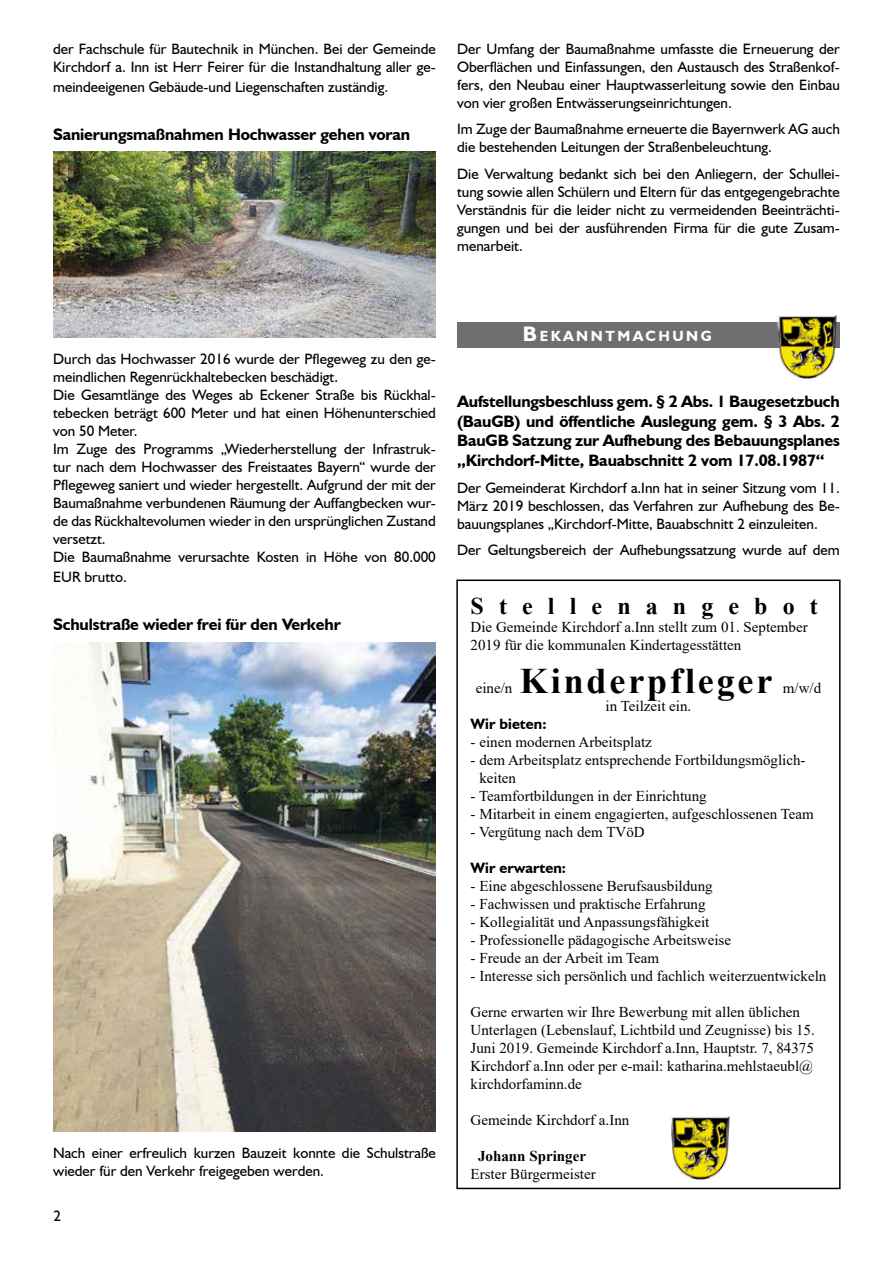
<style>
.page{position:relative;width:893px;height:1263px;background:#fff}
.page>*{position:absolute;margin:0;border:0;box-sizing:border-box;transform-origin:0 0}
.t1{font:700 36px "Times New Roman";letter-spacing:.08em;color:#000}
.t2{font:700 24px "Times New Roman";letter-spacing:.63em;color:#000}
.t3{font:700 16.5px/19.8px "Humanist 521 BT";letter-spacing:-.01em;color:#000;text-align:justify}
.t4{font:15px/18px "Humanist 521 BT";color:#000}
.t5{font:15px/18px "Times New Roman";color:#000}
.t6{font:700 15px "Humanist 521 BT";color:#000}
.t7{font:700 15px "Times New Roman";color:#000}
.t8{font:700 14.7px "Humanist 521 BT";letter-spacing:.17em;color:#fff}
.s1{font-size:21px}
</style>
<div class="page">
<div style="left:457px;top:322px;width:383px;height:25px;background:#706f6f"></div>
<img style="left:778px;top:315px;width:62px;height:63px">
<img style="left:53px;top:152px;width:383px;height:186px">
<img style="left:53px;top:642px;width:383px;height:489px">
<img style="left:671px;top:1116px;width:59px;height:63px">
<div style="left:456px;top:579px;width:385px;height:610px;border:2px solid #000"></div>
<p class="t4" style="left:53px;top:40px;width:384px">der Fachschule für Bautechnik in München. Bei der Gemeinde<br>Kirchdorf a. Inn ist Herr Feirer für die Instandhaltung aller ge-</p>
<p class="t4" style="left:53px;top:77px;width:337px">meindeeigenen Gebäude-und Liegenschaften zuständig.</p>
<p class="t3" style="left:53px;top:124px;width:358px">Sanierungsmaßnahmen Hochwasser gehen voran</p>
<p class="t4" style="left:457px;top:40px;width:384px;text-align:justify">Der Umfang der Baumaßnahme umfasste die Erneuerung der Oberflächen und Einfassungen, den Austausch des Straßenkof&shy;fers, den Neubau einer Hauptwasserleitung sowie den Einbau von vier großen Entwässerungseinrichtungen.</p>
<p class="t4" style="left:457px;top:120px;width:384px">Im Zuge der Baumaßnahme erneuerte die Bayernwerk AG auch die bestehenden Leitungen der Straßenbeleuchtung.</p>
<p class="t4" style="left:457px;top:165px;width:384px;text-align:justify">Die Verwaltung bedankt sich bei den Anliegern, der Schullei&shy;tung sowie allen Schülern und Eltern für das entgegengebrachte Verständnis für die leider nicht zu vermeidenden Beeinträchti&shy;gungen und bei der ausführenden Firma für die gute Zusam&shy;menarbeit.</p>
<p class="t4" style="left:53px;top:350px;width:384px">Durch das Hochwasser 2016 wurde der Pflegeweg zu den ge&shy;meindlichen Regenrückhaltebecken beschädigt.<br>Die Gesamtlänge des Weges ab Eckener Straße bis Rückhal&shy;tebecken beträgt 600 Meter und hat einen Höhenunterschied von 50 Meter.<br>Im Zuge des Programms „Wiederherstellung der Infrastruk&shy;tur nach dem Hochwasser des Freistaates Bayern“ wurde der Pflegeweg saniert und wieder hergestellt. Aufgrund der mit der Baumaßnahme verbundenen Räumung der Auffangbecken wur&shy;de das Rückhaltevolumen wieder in den ursprünglichen Zustand versetzt.<br>Die Baumaßnahme verursachte Kosten in Höhe von 80.000</p>
<p class="t4" style="left:53px;top:568px;width:75px">EUR brutto.</p>
<p class="t3" style="left:53px;top:614px;width:289px">Schulstraße wieder frei für den Verkehr</p>
<p class="t4" style="left:53px;top:1143px;width:384px">Nach einer erfreulich kurzen Bauzeit konnte die Schulstraße wieder für den Verkehr freigegeben werden.</p>
<p class="t4" style="left:54px;top:1207px;width:9px">2</p>
<p class="t8" style="left:523px;top:327px;width:190px"><span class="s1">B</span>EKANNTMACHUNG</p>
<p class="t3" style="left:457px;top:391px;width:384px">Aufstellungsbeschluss gem. § 2 Abs. 1 Baugesetzbuch (BauGB) und öffentliche Auslegung gem. § 3 Abs. 2<br>BauGB Satzung zur Aufhebung des Bebauungsplanes „Kirchdorf-Mitte, Bauabschnitt 2 vom 17.08.1987“</p>
<p class="t4" style="left:457px;top:478px;width:384px;text-align:justify">Der Gemeinderat Kirchdorf a.Inn hat in seiner Sitzung vom 11.<br>März 2019 beschlossen, das Verfahren zur Aufhebung des Be&shy;bauungsplanes „Kirchdorf-Mitte, Bauabschnitt 2 einzuleiten.</p>
<p class="t4" style="left:457px;top:541px;width:384px">Der Geltungsbereich der Aufhebungssatzung wurde auf dem</p>
<h2 class="t2" style="left:471px;top:589px;width:349px">Stellenangebot</h2>
<p class="t5" style="left:471px;top:618px;width:339px">Die Gemeinde Kirchdorf a.Inn stellt zum 01. September<br>2019 für die kommunalen Kindertagesstätten</p>
<p class="t5" style="left:476px;top:679px;width:38px">eine/n</p>
<h1 class="t1" style="left:520px;top:655px;width:254px">Kinderpfleger</h1>
<p class="t5" style="left:783px;top:679px;width:40px">m/w/d</p>
<p class="t5" style="left:606px;top:697px;width:87px">in Teilzeit ein.</p>
<p class="t6" style="left:471px;top:715px;width:77px">Wir bieten:</p>
<p class="t5" style="left:471px;top:733px;width:183px">- einen modernen Arbeitsplatz</p>
<p class="t5" style="left:479px;top:751px;width:328px;text-indent:-9px">- dem Arbeitsplatz entsprechende Fortbildungsmöglich&shy;keiten</p>
<p class="t5" style="left:471px;top:787px;width:238px">- Teamfortbildungen in der Einrichtung</p>
<p class="t5" style="left:471px;top:805px;width:345px">- Mitarbeit in einem engagierten, aufgeschlossenen Team</p>
<p class="t5" style="left:471px;top:823px;width:176px">- Vergütung nach dem TVöD</p>
<p class="t6" style="left:471px;top:859px;width:97px">Wir erwarten:</p>
<p class="t5" style="left:471px;top:877px;width:244px">- Eine abgeschlossene Berufsausbildung</p>
<p class="t5" style="left:471px;top:895px;width:236px">- Fachwissen und praktische Erfahrung</p>
<p class="t5" style="left:471px;top:913px;width:240px">- Kollegialität und Anpassungsfähigkeit</p>
<p class="t5" style="left:471px;top:931px;width:262px">- Professionelle pädagogische Arbeitsweise</p>
<p class="t5" style="left:471px;top:949px;width:190px">- Freude an der Arbeit im Team</p>
<p class="t5" style="left:471px;top:967px;width:357px">- Interesse sich persönlich und fachlich weiterzuentwickeln</p>
<p class="t5" style="left:471px;top:1003px;width:346px">Gerne erwarten wir Ihre Bewerbung mit allen üblichen Unterlagen (Lebenslauf, Lichtbild und Zeugnisse) bis 15.<br>Juni 2019. Gemeinde Kirchdorf a.Inn, Hauptstr. 7, 84375<br>Kirchdorf a.Inn oder per e-mail: katharina.mehlstaeubl@ kirchdorfaminn.de</p>
<p class="t5" style="left:471px;top:1111px;width:160px">Gemeinde Kirchdorf a.Inn</p>
<p class="t7" style="left:478px;top:1145px;width:109px">Johann Springer</p>
<p class="t5" style="left:471px;top:1165px;width:127px">Erster Bürgermeister</p>
</div>
